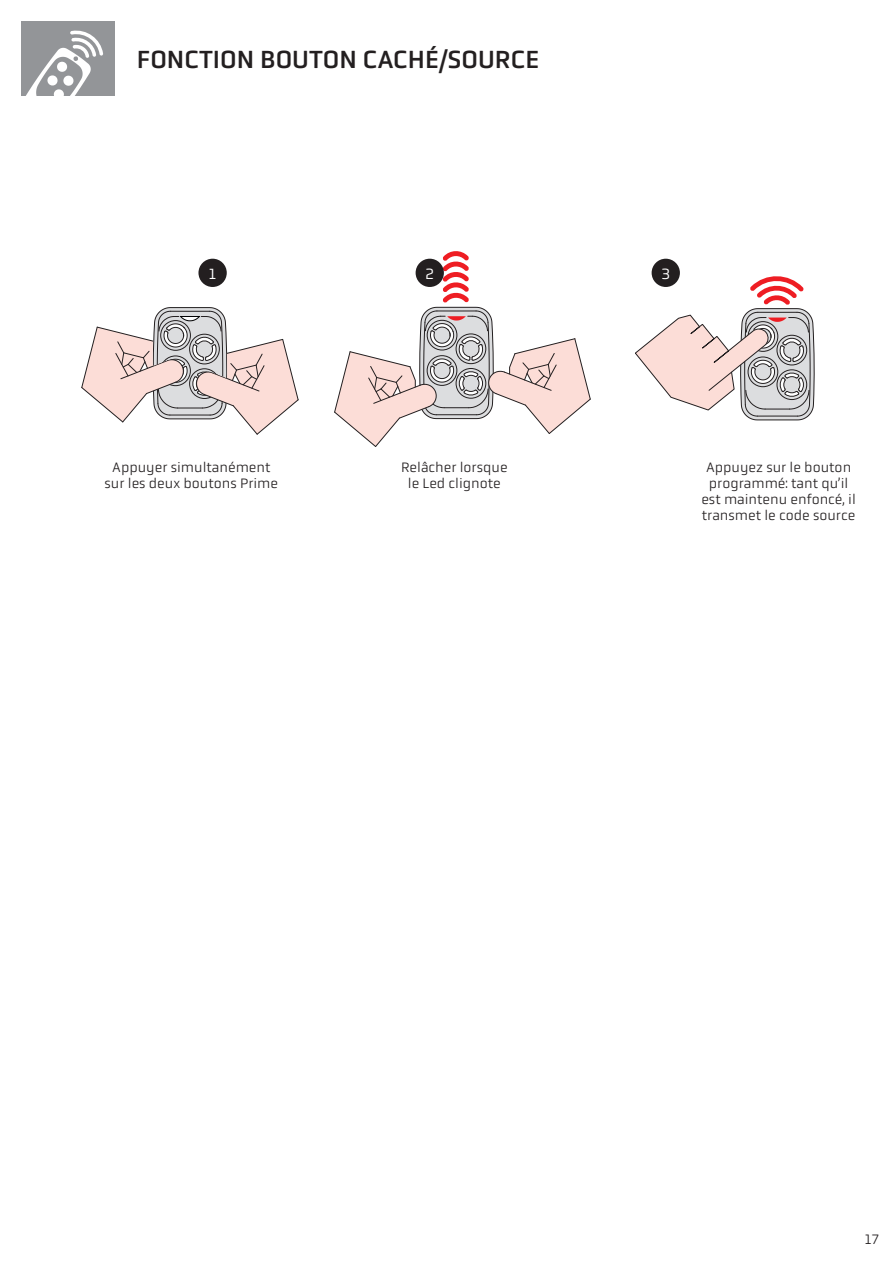
<style>
.page{position:relative;width:893px;height:1263px;background:#fff}
.page>*{position:absolute;margin:0;border:0;box-sizing:border-box;transform-origin:0 0}
.t1{font:25.5px "Obvia";color:#231f20}
.t2{font:15.3px "Obvia";color:#fff}
.t3{font:300 14.25px/16px "Obvia";color:#231f20;text-align:center}
</style>
<div class="page">
<svg style="left:635px;top:272px;width:180px;height:149px"></svg>
<svg style="left:334px;top:251px;width:257px;height:196px"></svg>
<svg style="left:81px;top:307px;width:218px;height:128px"></svg>
<div style="left:198px;top:259px;width:29px;height:28px;background:#231f20;border-radius:50%"></div>
<div style="left:416px;top:259px;width:28px;height:28px;background:#231f20;border-radius:50%"></div>
<div style="left:652px;top:259px;width:28px;height:28px;background:#231f20;border-radius:50%"></div>
<svg style="left:21px;top:21px;width:93px;height:75px"></svg>
<h1 class="t1" style="left:137px;top:44px;width:404px">FONCTION BOUTON CACHÉ/SOURCE</h1>
<p class="t2" style="left:208px;top:265px;width:10px">1</p>
<p class="t2" style="left:425px;top:265px;width:10px">2</p>
<p class="t2" style="left:661px;top:265px;width:10px">3</p>
<p class="t3" style="left:105px;top:459px;width:175px">Appuyer simultanément sur les deux boutons Prime</p>
<p class="t3" style="left:401px;top:459px;width:108px">Relâcher lorsque le Led clignote</p>
<p class="t3" style="left:701px;top:459px;width:156px">Appuyez sur le bouton programmé: tant qu’il est maintenu enfoncé, il transmet le code source</p>
<p class="t3" style="left:864px;top:1231px;width:16px">17</p>
</div>
